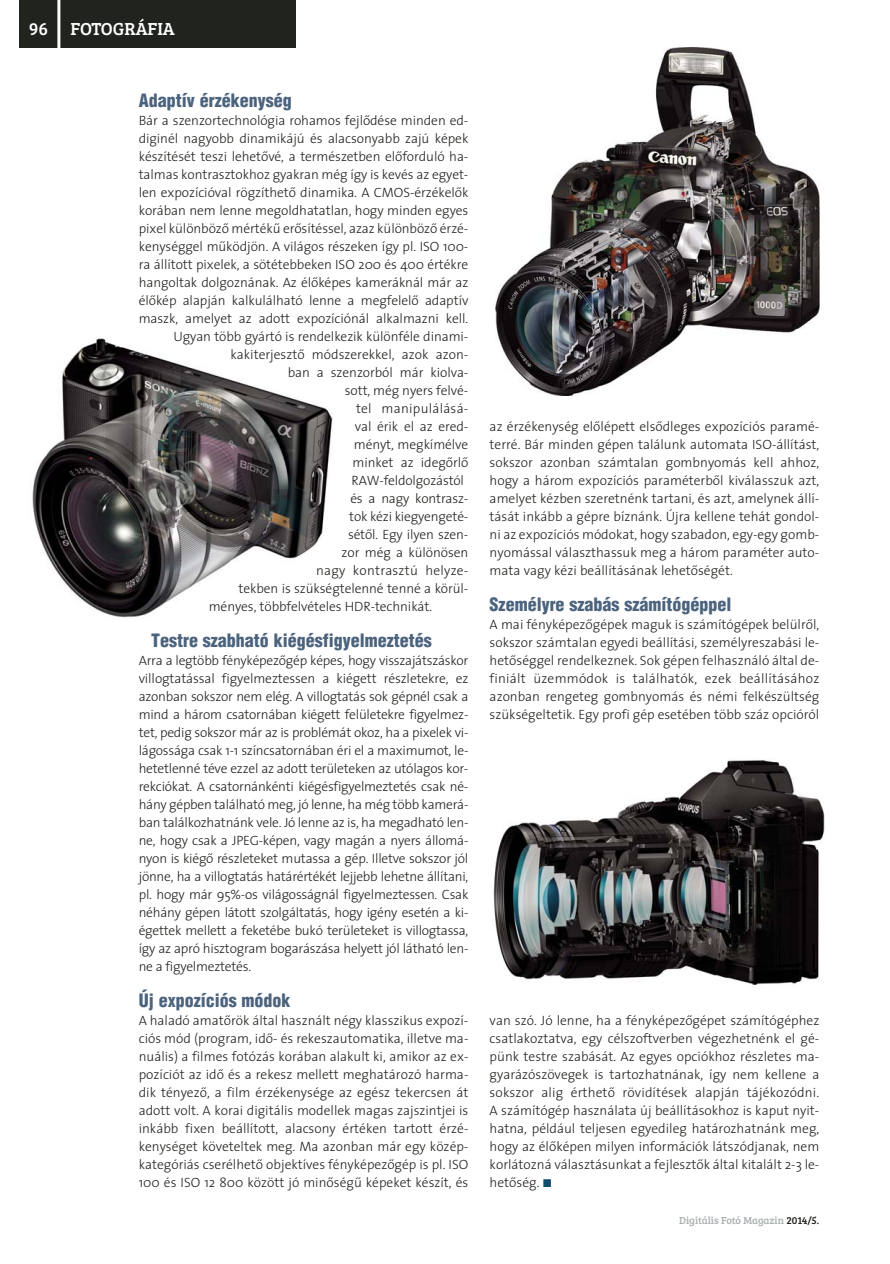
<style>
.page{position:relative;width:890px;height:1264px;background:#fff}
.page>*{position:absolute;margin:0;border:0;box-sizing:border-box;transform-origin:0 0}
.t1{font:900 condensed 18px "H Helvetica";color:#4c637e}
.t2{font:18px "Bree Serif";color:#fff}
.t3{font:13.5px/18px "The Sans Light H";letter-spacing:-.005em;color:#20231e;text-align:justify}
.t4{font:13.5px "The Sans Light H";letter-spacing:.015em;color:#20231e}
.t5{font:13.5px "The Sans Light H";letter-spacing:.02em;color:#20231e}
.t6{font:10.5px "Bree Serif";color:#a9afb0}
.s1{font-family:"Menlo";font-weight:700;font-style:italic;font-size:15px;color:#104c6c}
.s2{color:#20231e}
</style>
<div class="page">
<img style="left:32px;top:338px;width:301px;height:280px">
<div style="left:20px;top:0;width:276px;height:47px;background:#20231e"></div>
<hr style="left:57px;top:0;width:3px;height:50px;background:#fff">
<img style="left:495px;top:48px;width:324px;height:348px">
<img style="left:493px;top:760px;width:332px;height:225px">
<p class="t2" style="left:29px;top:19px;width:147px">96 FOTOGRÁFIA</p>
<p class="t1" style="left:139px;top:94px;width:154px">Adaptív érzékenység</p>
<p class="t3" style="left:139px;top:113px;width:331px">Bár a szenzortechnológia rohamos fejlôdése minden ed-</p>
<p class="t3" style="left:139px;top:131px;width:331px">diginél nagyobb dinamikájú és alacsonyabb zajú képek</p>
<p class="t3" style="left:139px;top:149px;width:331px">készítését teszi lehetôvé, a természetben elôforduló ha-</p>
<p class="t3" style="left:139px;top:167px;width:331px">talmas kontrasztokhoz gyakran még így is kevés az egyet-</p>
<p class="t3" style="left:139px;top:185px;width:331px">len expozícióval rögzíthetô dinamika. A CMOS-érzékelôk</p>
<p class="t3" style="left:139px;top:203px;width:331px">korában nem lenne megoldhatatlan, hogy minden egyes</p>
<p class="t3" style="left:139px;top:221px;width:331px">pixel különbözô mértékû erôsítéssel, azaz különbözô érzé-</p>
<p class="t3" style="left:139px;top:239px;width:331px">kenységgel mûködjön. A világos részeken így pl. ISO 100-</p>
<p class="t3" style="left:139px;top:257px;width:331px">ra állított pixelek, a sötétebbeken ISO 200 és 400 értékre</p>
<p class="t3" style="left:139px;top:275px;width:331px">hangoltak dolgoznának. Az élôképes kameráknál már az</p>
<p class="t3" style="left:139px;top:293px;width:331px">élôkép alapján kalkulálható lenne a megfelelô adaptív</p>
<p class="t3" style="left:139px;top:311px;width:331px">maszk, amelyet az adott expozíciónál alkalmazni kell.</p>
<p class="t3" style="left:173px;top:329px;width:296px">Ugyan több gyártó is rendelkezik különféle dinami-</p>
<p class="t3" style="left:230px;top:347px;width:239px">kakiterjesztô módszerekkel, azok azon-</p>
<p class="t3" style="left:288px;top:365px;width:182px">ban a szenzorból már kiolva-</p>
<p class="t3" style="left:345px;top:383px;width:125px">sott, még nyers felvé-</p>
<p class="t5" style="left:356px;top:403px;width:114px">tel manipulálásá-</p>
<p class="t3" style="left:355px;top:419px;width:115px">val érik el az ered-</p>
<p class="t3" style="left:354px;top:437px;width:116px">ményt, megkímélve</p>
<p class="t3" style="left:352px;top:455px;width:117px">minket az idegôrlô</p>
<p class="t3" style="left:351px;top:473px;width:114px">RAW-feldolgozástól</p>
<p class="t3" style="left:350px;top:491px;width:120px">és a nagy kontrasz-</p>
<p class="t3" style="left:349px;top:509px;width:121px">tok kézi kiegyengeté-</p>
<p class="t3" style="left:348px;top:527px;width:122px">sétôl. Egy ilyen szen -</p>
<p class="t3" style="left:341px;top:545px;width:128px">zor még a különösen</p>
<p class="t4" style="left:316px;top:565px;width:154px">nagy kontrasztú helyze-</p>
<p class="t3" style="left:238px;top:581px;width:231px">tekben is szükségtelenné tenné a körül-</p>
<p class="t3" style="left:209px;top:599px;width:225px">ményes, többfelvételes HDR-technikát.</p>
<p class="t1" style="left:151px;top:634px;width:282px">Testre szabható kiégésfigyelmeztetés</p>
<p class="t3" style="left:139px;top:653px;width:331px">Arra a legtöbb fényképezôgép képes, hogy visszajátszáskor villogtatással figyelmeztessen a kiégett részletekre, ez azonban sokszor nem elég. A villogtatás sok gépnél csak a mind a három csatornában kiégett felületekre figyelmez&shy;tet, pedig sokszor már az is problémát okoz, ha a pixelek vi&shy;lágossága csak 1-1 színcsatornában éri el a maximumot, le&shy;hetetlenné téve ezzel az adott területeken az utólagos kor&shy;rekciókat. A csatornánkénti kiégésfigyelmeztetés csak né&shy;hány gépben található meg, jó lenne, ha még több kamerá&shy;ban találkozhatnánk vele. Jó lenne az is, ha megadható len&shy;ne, hogy csak a JPEG-képen, vagy magán a nyers állomá&shy;nyon is kiégô részleteket mutassa a gép. Illetve sokszor jól jönne, ha a villogtatás határértékét lejjebb lehetne állítani, pl. hogy már 95%-os világosságnál figyelmeztessen. Csak néhány gépen látott szolgáltatás, hogy igény esetén a ki&shy;égettek mellett a feketébe bukó területeket is villogtassa, így az apró hisztogram bogarászása helyett jól látható len&shy;ne a figyelmeztetés.</p>
<p class="t1" style="left:139px;top:994px;width:153px">Új expozíciós módok</p>
<p class="t3" style="left:139px;top:1013px;width:331px">A haladó amatôrök által használt négy klasszikus expozí&shy;ciós mód (program, idô- és rekeszautomatika, illetve ma&shy;nuális) a filmes fotózás korában alakult ki, amikor az ex&shy;pozíciót az idô és a rekesz mellett meghatározó harma&shy;dik tényezô, a film érzékenysége az egész tekercsen át adott volt. A korai digitális modellek magas zajszintjei is inkább fixen beállított, alacsony értéken tartott érzé&shy;kenységet követeltek meg. Ma azonban már egy közép&shy;kategóriás cserélhetô objektíves fényképezôgép is pl. ISO 100 és ISO 12 800 között jó minôségû képeket készít, és</p>
<p class="t3" style="left:489px;top:419px;width:331px">az érzékenység elôlépett elsôdleges expozíciós paramé&shy;terré. Bár minden gépen találunk automata ISO-állítást, sokszor azonban számtalan gombnyomás kell ahhoz, hogy a három expozíciós paraméterbôl kiválasszuk azt, amelyet kézben szeretnénk tartani, és azt, amelynek állí&shy;tását inkább a gépre bíznánk. Újra kellene tehát gondol&shy;ni az expozíciós módokat, hogy szabadon, egy-egy gomb&shy;nyomással választhassuk meg a három paraméter auto&shy;mata vagy kézi beállításának lehetôségét.</p>
<p class="t1" style="left:489px;top:598px;width:243px">Személyre szabás számítógéppel</p>
<p class="t3" style="left:489px;top:617px;width:331px">A mai fényképezôgépek maguk is számítógépek belülrôl, sokszor számtalan egyedi beállítási, személyreszabási le&shy;hetôséggel rendelkeznek. Sok gépen felhasználó által de&shy;finiált üzemmódok is találhatók, ezek beállításához azonban rengeteg gombnyomás és némi felkészültség szükségeltetik. Egy profi gép esetében több száz opcióról</p>
<p class="t3" style="left:489px;top:1013px;width:331px">van szó. Jó lenne, ha a fényképezôgépet számítógéphez csatlakoztatva, egy célszoftverben végezhetnénk el gé&shy;pünk testre szabását. Az egyes opciókhoz részletes ma&shy;gyarázószövegek is tartozhatnának, így nem kellene a sokszor alig érthetô rövidítések alapján tájékozódni.<br>A számítógép használata új beállításokhoz is kaput nyit&shy;hatna, például teljesen egyedileg határozhatnánk meg, hogy az élôképen milyen információk látszódjanak, nem korlátozná választásunkat a fejlesztôk által kitalált 2-3 le&shy;hetôség. <span class="s1">◼</span></p>
<p class="t6" style="left:679px;top:1214px;width:142px">Digitális Fotó Magazin <span class="s2">2014/5.</span></p>
</div>
